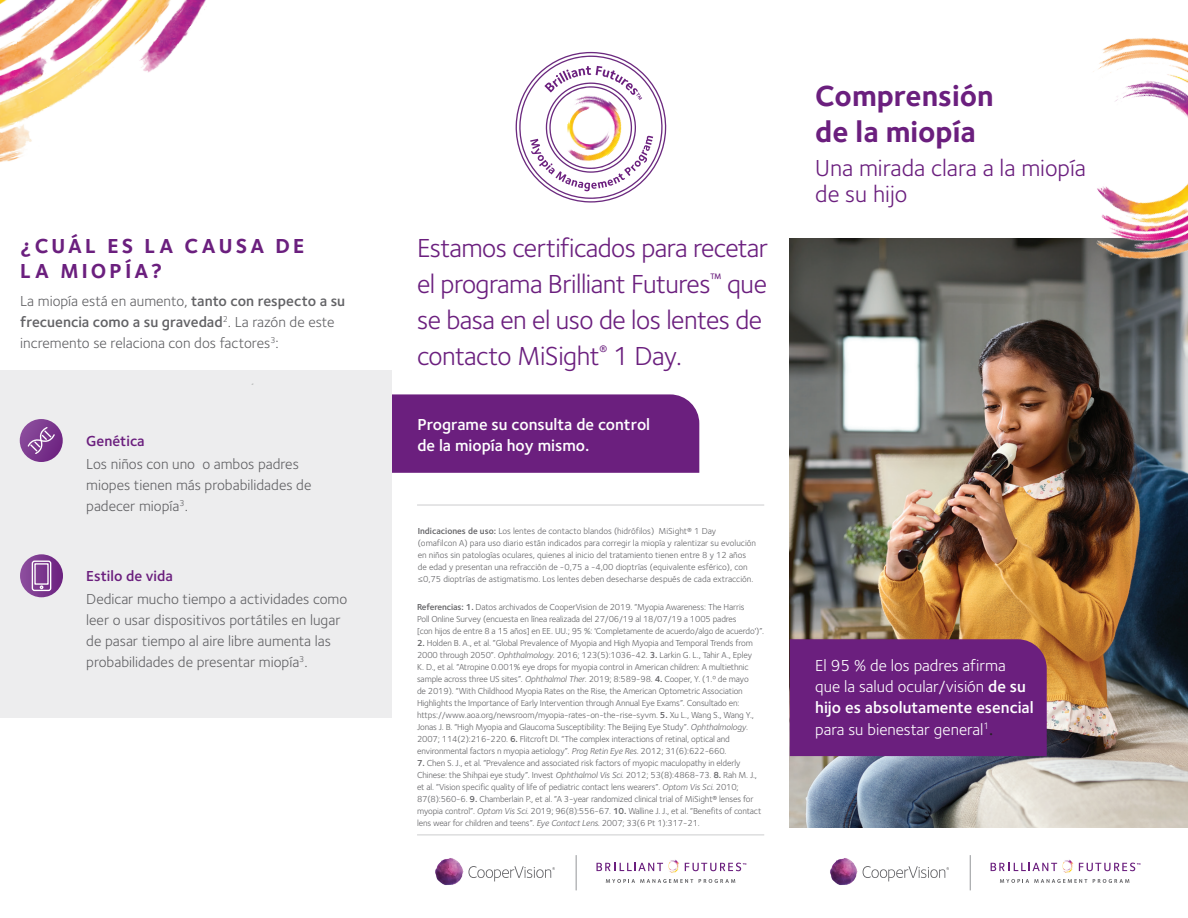
<style>
.page{position:relative;width:1188px;height:918px;background:#fff}
.page>*{position:absolute;margin:0;border:0;box-sizing:border-box;transform-origin:0 0}
.t1{font:700 30px/36px "Foundry Sterling";color:#6b1f7e}
.t2{font:27px/36px "Foundry Sterling";letter-spacing:-.02em;color:#6b1f7e}
.t3{font:24px/25.5px "Foundry Sterling";color:#6b1f7e}
.t4{font:700 21px/25.2px "Foundry Sterling";letter-spacing:.15em;color:#6b1f7e}
.t5{font:16.5px/21.1px "Foundry Sterling";color:#fff}
.t6{font:600 16.5px/21px "Foundry Sterling";color:#fff}
.t7{font:15px/21px "Foundry Sterling";color:#636366}
.t8{font:600 15px "Foundry Sterling";color:#6b1f7e}
.t9{font:9px/12px "Foundry Sterling";letter-spacing:-.015em;color:#636366}
.s1{font-weight:600}
.s2{font-style:italic}
.s3{font-family:"Minion Pro";font-size:18px;color:#231f20}
</style>
<div class="page">
<img style="left:790px;top:239px;width:398px;height:588px">
<div style="left:790px;top:639px;width:257px;height:117px;background:#6b1f7e"></div>
<div style="left:392px;top:394px;width:307px;height:79px;background:#6b1f7e"></div>
<hr style="left:417px;top:505px;width:347px;height:1px;background:#cccdcf">
<img style="left:669px;top:859px;width:11px;height:14px">
<svg style="left:685px;top:863px;width:61px;height:8px"></svg>
<svg style="left:596px;top:862px;width:81px;height:9px"></svg>
<svg style="left:606px;top:879px;width:87px;height:4px"></svg>
<svg style="left:699px;top:879px;width:36px;height:4px"></svg>
<img style="left:435px;top:858px;width:28px;height:27px">
<svg style="left:468px;top:866px;width:87px;height:15px"></svg>
<hr style="left:576px;top:855px;width:1px;height:35px;background:#939598">
<img style="left:1062px;top:859px;width:12px;height:14px">
<svg style="left:1063px;top:862px;width:8px;height:8px"></svg>
<svg style="left:1079px;top:863px;width:61px;height:8px"></svg>
<svg style="left:991px;top:863px;width:66px;height:8px"></svg>
<svg style="left:1000px;top:879px;width:87px;height:4px"></svg>
<svg style="left:1093px;top:879px;width:36px;height:4px"></svg>
<img style="left:830px;top:858px;width:27px;height:27px">
<svg style="left:863px;top:866px;width:86px;height:15px"></svg>
<hr style="left:970px;top:855px;width:1px;height:35px;background:#939598">
<img style="left:990px;top:38px;width:198px;height:267px">
<div style="left:0;top:370px;width:392px;height:347px;background:#ededee"></div>
<svg style="left:20px;top:419px;width:43px;height:43px"></svg>
<svg style="left:27px;top:426px;width:29px;height:29px"></svg>
<svg style="left:20px;top:554px;width:43px;height:43px"></svg>
<svg style="left:31px;top:560px;width:21px;height:32px"></svg>
<img style="left:0;top:0;width:206px;height:162px">
<hr style="left:417px;top:835px;width:347px;height:1px;background:#cccdcf">
<svg style="left:515px;top:52px;width:152px;height:151px"></svg>
<img style="left:546px;top:83px;width:90px;height:90px">
<img style="left:567px;top:106px;width:43px;height:44px">
<p class="t4" style="left:20px;top:234px;width:286px">¿CUÁL ES LA CAUSA DE<br>LA MIOPÍA?</p>
<p class="t7" style="left:20px;top:291px;width:327px">La miopía está en aumento, <span class="s1">tanto con respecto a su frecuencia como a su gravedad</span><sup>2</sup>. La razón de este incremento se relaciona con dos factores<sup>3</sup>:</p>
<p class="t8" style="left:86px;top:432px;width:60px">Genética</p>
<p class="t7" style="left:86px;top:454px;width:227px">Los niños con uno o ambos padres miopes tienen más probabilidades de padecer miopía<sup>3</sup>.</p>
<p class="t8" style="left:86px;top:568px;width:88px">Estilo de vida</p>
<p class="t7" style="left:86px;top:589px;width:262px">Dedicar mucho tiempo a actividades como leer o usar dispositivos portátiles en lugar de pasar tiempo al aire libre aumenta las probabilidades de presentar miopía<sup>3</sup>.</p>
<p class="t2" style="left:417px;top:230px;width:353px">Estamos certificados para recetar el programa Brilliant Futures<sup>™</sup> que se basa en el uso de los lentes de contacto MiSight<sup>®</sup> 1 Day.</p>
<p class="t6" style="left:417px;top:414px;width:234px">Programe su consulta de control de la miopía hoy mismo.</p>
<p class="t9" style="left:418px;top:525px;width:340px"><span class="s1">Indicaciones de uso:</span> Los lentes de contacto blandos (hidrófilos) MiSight® 1 Day (omafilcon A) para uso diario están indicados para corregir la miopía y ralentizar su evolución en niños sin patologías oculares, quienes al inicio del tratamiento tienen entre 8 y 12 años de edad y presentan una refracción de -0,75 a -4,00 dioptrías (equivalente esférico), con ≤0,75 dioptrías de astigmatismo. Los lentes deben desecharse después de cada extracción.</p>
<p class="t9" style="left:417px;top:601px;width:349px"><span class="s1">Referencias: 1.</span> Datos archivados de CooperVision de 2019. “Myopia Awareness: The Harris<br>Poll Online Survey (encuesta en línea realizada del 27/06/19 al 18/07/19 a 1005 padres<br>[con hijos de entre 8 a 15 años] en EE. UU.; 95 %: 'Completamente de acuerdo/algo de acuerdo')”.</p>
<p class="t9" style="left:417px;top:637px;width:339px"><span class="s1">2.</span> Holden B. A., et al. “Global Prevalence of Myopia and High Myopia and Temporal Trends from 2000 through 2050”. <span class="s2">Ophthalmology</span>. 2016; 123(5):1036-42. <span class="s1">3.</span> Larkin G. L., Tahir A., Epley K. D., et al. “Atropine 0.001% eye drops for myopia control in American children: A multiethnic sample across three US sites”. <span class="s2">Ophthalmol Ther</span>. 2019; 8:589-98. <span class="s1">4.</span> Cooper, Y. (1.º de mayo de 2019). “With Childhood Myopia Rates on the Rise, the American Optometric Association Highlights the Importance of Early Intervention through Annual Eye Exams”. Consultado en: https://www.aoa.org/newsroom/myopia-rates-on-the-rise-syvm. <span class="s1">5.</span> Xu L., Wang S., Wang Y., Jonas J. B. “High Myopia and Glaucoma Susceptibility: The Beijing Eye Study”. <span class="s2">Ophthalmology</span>.<br>2007; 114(2):216-220. <span class="s1">6.</span> Flitcroft DI. “The complex interactions of retinal, optical and environmental factors n myopia aetiology”. <span class="s2">Prog Retin Eye Res</span>. 2012; 31(6):622-660.</p>
<p class="t9" style="left:417px;top:757px;width:346px"><span class="s1">7.</span> Chen S. J., et al. “Prevalence and associated risk factors of myopic maculopathy in elderly Chinese: the Shihpai eye study”. Invest <span class="s2">Ophthalmol Vis Sci</span>. 2012; 53(8):4868-73. <span class="s1">8.</span> Rah M. J., et al. “Vision specific quality of life of pediatric contact lens wearers”. <span class="s2">Optom Vis Sci</span>. 2010; 87(8):560-6. <span class="s1">9.</span> Chamberlain P., et al. “A 3-year randomized clinical trial of MiSight® lenses for myopia control”. <span class="s2">Optom Vis Sci.</span> 2019; 96(8):556-67. <span class="s1">10.</span> Walline J. J., et al. “Benefits of contact lens wear for children and teens”. <span class="s2">Eye Contact Lens</span>. 2007; 33(6 Pt 1):317-21.</p>
<p class="t1" style="left:815px;top:80px;width:180px">Comprensión de la miopía</p>
<p class="t3" style="left:815px;top:156px;width:272px">Una mirada clara a la miopía de su hijo</p>
<p class="t5" style="left:815px;top:655px;width:220px">El 95 % de los padres afirma que la salud ocular/visión <span class="s1">de su hijo es absolutamente esencial </span>para su bienestar general<sup>1</sup><span class="s3">.</span></p>
</div>
